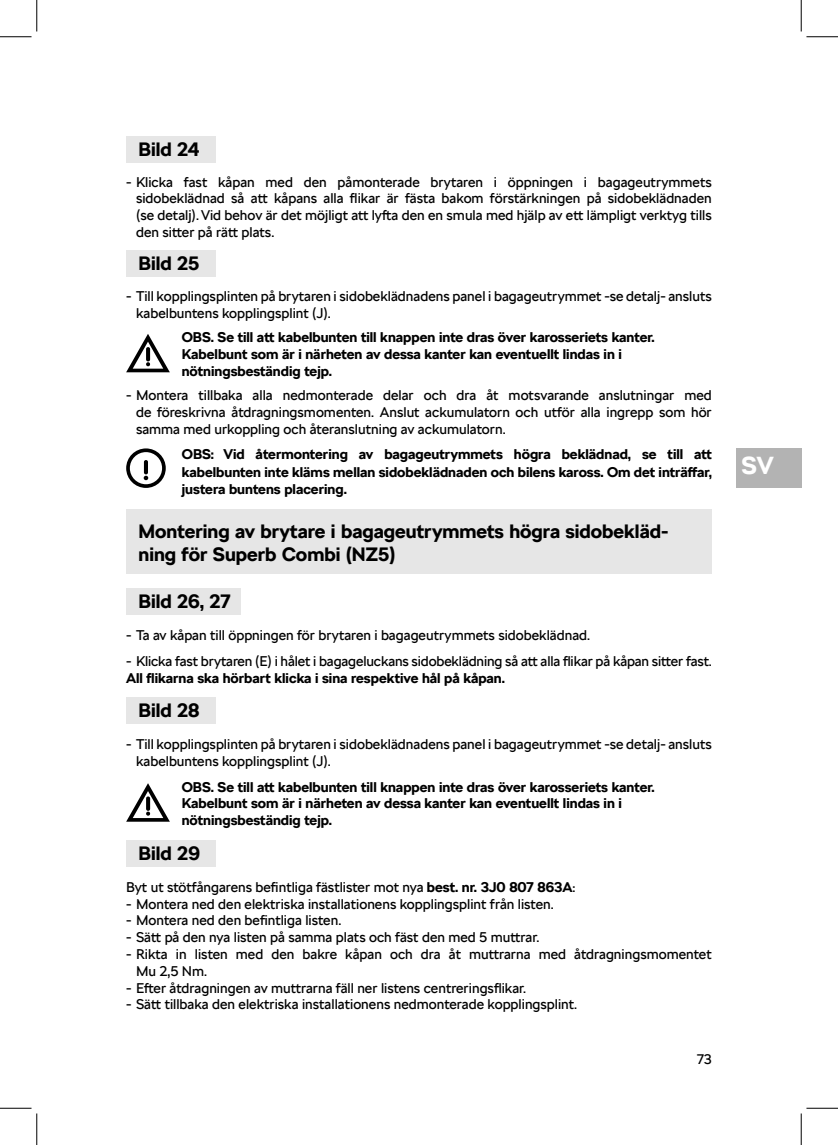
<style>
.page{position:relative;width:838px;height:1145px;background:#fff}
.page>*{position:absolute;margin:0;border:0;box-sizing:border-box;transform-origin:0 0}
.t1{font:700 24.5px "SKODA Next";color:#fff}
.t2{font:700 19.25px/23.3px "SKODA Next";color:#000}
.dsi{font:14px/16.8px "SKODA Next";color:#000}
.tucny{font:700 14px/16.8px "SKODA Next";color:#000}
.t3{font:13.83px "SKODA Next";color:#000}
.s1{font-weight:700}
</style>
<div class="page">
<div style="left:736px;top:448px;width:65px;height:40px;background:#b3b3b3"></div>
<svg style="left:126px;top:334px;width:44px;height:38px"></svg>
<div style="left:126px;top:136px;width:89px;height:26px;background:#e6e6e6"></div>
<div style="left:126px;top:251px;width:89px;height:26px;background:#e6e6e6"></div>
<div style="left:126px;top:509px;width:585px;height:65px;background:#e6e6e6"></div>
<svg style="left:126px;top:783px;width:44px;height:39px"></svg>
<div style="left:126px;top:697px;width:89px;height:27px;background:#e6e6e6"></div>
<div style="left:126px;top:589px;width:114px;height:26px;background:#e6e6e6"></div>
<div style="left:126px;top:840px;width:89px;height:26px;background:#e6e6e6"></div>
<svg style="left:126px;top:448px;width:40px;height:40px"></svg>
<div style="left:130px;top:452px;width:32px;height:32px;background:#fff;border-radius:50%"></div>
<svg style="left:144px;top:460px;width:4px;height:20px"></svg>
<hr style="left:0;top:36px;width:32px;height:1px;background:#000">
<hr style="left:806px;top:36px;width:31px;height:1px;background:#000">
<hr style="left:0;top:1108px;width:32px;height:1px;background:#000">
<hr style="left:806px;top:1108px;width:31px;height:1px;background:#000">
<hr style="left:36px;top:0;width:1px;height:31px;background:#000">
<hr style="left:36px;top:1113px;width:1px;height:32px;background:#000">
<hr style="left:800px;top:0;width:1px;height:31px;background:#000">
<hr style="left:800px;top:1113px;width:1px;height:32px;background:#000">
<p class="t2" style="left:138px;top:137px;width:62px">Bild 24</p>
<p class="dsi" style="left:136px;top:173px;width:577px;text-align:justify;text-indent:-10px">- Klicka fast kåpan med den påmonterade brytaren i öppningen i bagageutrymmets sidobeklädnad så att kåpans alla flikar är fästa bakom förstärkningen på sidobeklädnaden (se detalj). Vid behov är det möjligt att lyfta den en smula med hjälp av ett lämpligt verktyg tills den sitter på rätt plats.</p>
<p class="t2" style="left:138px;top:252px;width:63px">Bild 25</p>
<p class="dsi" style="left:136px;top:288px;width:577px;text-indent:-10px">- Till kopplingsplinten på brytaren i sidobeklädnadens panel i bagageutrymmet -se detalj- ansluts kabelbuntens kopplingsplint (J).</p>
<p class="tucny" style="left:182px;top:329px;width:474px">OBS. Se till att kabelbunten till knappen inte dras över karosseriets kanter.</p>
<p class="tucny" style="left:182px;top:346px;width:441px">Kabelbunt som är i närheten av dessa kanter kan eventuellt lindas in i nötningsbeständig tejp.</p>
<p class="dsi" style="left:136px;top:387px;width:577px;text-align:justify;text-indent:-10px">- Montera tillbaka alla nedmonterade delar och dra åt motsvarande anslutningar med de föreskrivna åtdragningsmomenten. Anslut ackumulatorn och utför alla ingrepp som hör samma med urkoppling och återanslutning av ackumulatorn.</p>
<p class="tucny" style="left:182px;top:446px;width:531px;line-height:17.5px;text-align:justify">OBS: Vid återmontering av bagageutrymmets högra beklädnad, se till att kabelbunten inte kläms mellan sidobeklädnaden och bilens kaross. Om det inträffar, justera buntens placering.</p>
<p class="t2" style="left:138px;top:520px;width:531px">Montering av brytare i bagageutrymmets högra sidobekläd&shy;ning för Superb Combi (NZ5)</p>
<p class="t2" style="left:138px;top:590px;width:94px">Bild 26, 27</p>
<p class="dsi" style="left:126px;top:627px;width:465px">- Ta av kåpan till öppningen för brytaren i bagageutrymmets sidobeklädnad.</p>
<p class="dsi" style="left:126px;top:653px;width:587px">- Klicka fast brytaren (E) i hålet i bagageluckans sidobeklädning så att alla flikar på kåpan sitter fast.</p>
<p class="tucny" style="left:126px;top:669px;width:380px">All flikarna ska hörbart klicka i sina respektive hål på kåpan.</p>
<p class="t2" style="left:138px;top:699px;width:63px">Bild 28</p>
<p class="dsi" style="left:136px;top:736px;width:577px;text-indent:-10px">- Till kopplingsplinten på brytaren i sidobeklädnadens panel i bagageutrymmet -se detalj- ansluts kabelbuntens kopplingsplint (J).</p>
<p class="tucny" style="left:182px;top:778px;width:474px">OBS. Se till att kabelbunten till knappen inte dras över karosseriets kanter.</p>
<p class="tucny" style="left:182px;top:795px;width:441px">Kabelbunt som är i närheten av dessa kanter kan eventuellt lindas in i nötningsbeständig tejp.</p>
<p class="t2" style="left:138px;top:841px;width:63px">Bild 29</p>
<p class="dsi" style="left:126px;top:879px;width:451px">Byt ut stötfångarens befintliga fästlister mot nya <span class="s1">best. nr. 3J0 807 863A</span>:</p>
<p class="dsi" style="left:126px;top:895px;width:429px">- Montera ned den elektriska installationens kopplingsplint från listen.</p>
<p class="dsi" style="left:126px;top:912px;width:217px">- Montera ned den befintliga listen.</p>
<p class="dsi" style="left:126px;top:929px;width:414px">- Sätt på den nya listen på samma plats och fäst den med 5 muttrar.</p>
<p class="dsi" style="left:136px;top:946px;width:577px;text-indent:-10px">- Rikta in listen med den bakre kåpan och dra åt muttrarna med åtdragningsmomentet<br>Mu 2,5 Nm.</p>
<p class="dsi" style="left:126px;top:979px;width:401px">- Efter åtdragningen av muttrarna fäll ner listens centreringsflikar.</p>
<p class="dsi" style="left:126px;top:996px;width:452px">- Sätt tillbaka den elektriska installationens nedmonterade kopplingsplint.</p>
<p class="t3" style="left:696px;top:1051px;width:17px">73</p>
<h1 class="t1" style="left:741px;top:451px;width:33px">SV</h1>
</div>
